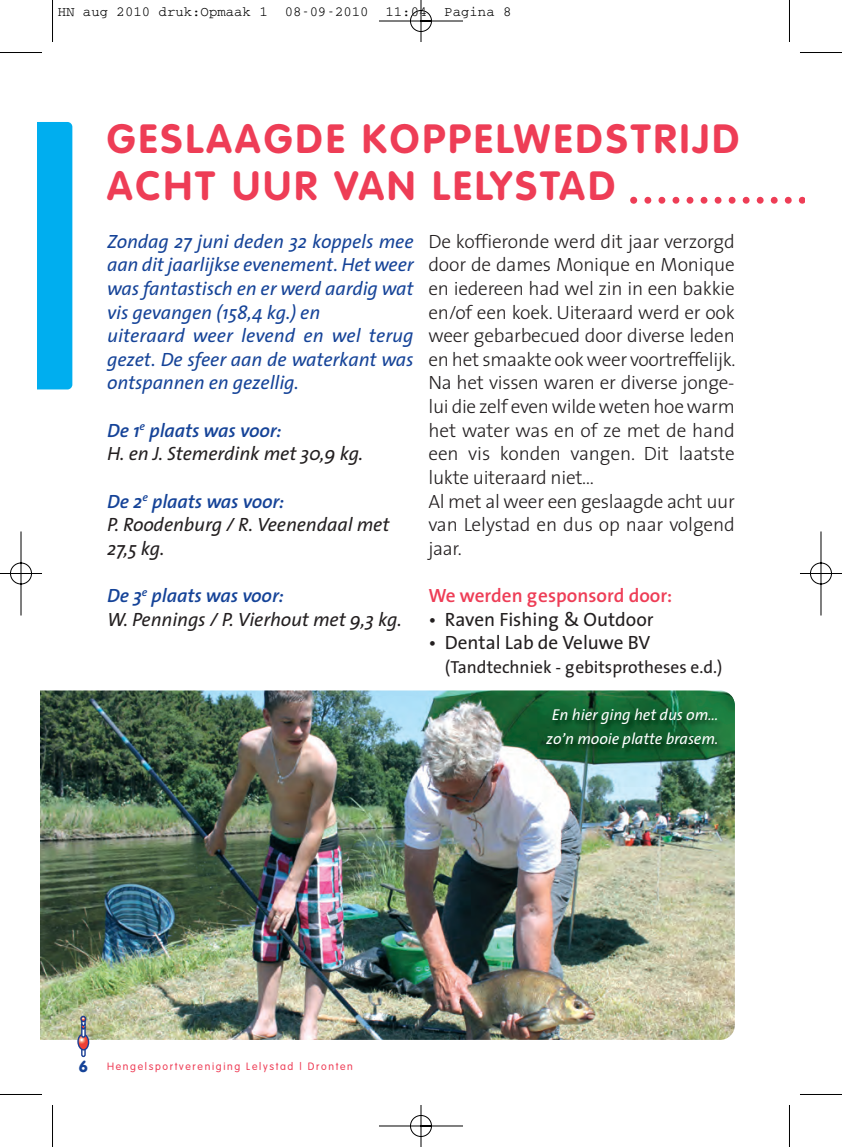
<style>
.page{position:relative;width:842px;height:1147px;background:#fff}
.page>*{position:absolute;margin:0;border:0;box-sizing:border-box;transform-origin:0 0}
.t1{font:700 40.25px/47.2px "VAG Rounded";letter-spacing:.085em;color:#ee3d56}
.t2{font:300 19.25px/23.6px "The Sans";letter-spacing:-.015em;color:#231f20}
.t3{font:italic 19.25px/23.6px "Thesis Sans";color:#154398}
.t4{font:italic 19.25px/23.6px "Thesis Sans";color:#231f20}
.t5{font:19.25px "Thesis Sans";color:#231f20}
.t6{font:600 19.25px "Thesis Sans";color:#ee3d56}
.t7{font:17.5px "Thesis Sans";color:#231f20}
.t8{font:italic 15.75px/23.6px "Thesis Sans";color:#fff;text-align:center}
.t9{font:14px "Courier";color:#000}
.t10{font:300 10.5px "VAG Rounded";letter-spacing:.16em;color:#ee3d56}
.s1{font-weight:600;color:#154398}
.s2{font-weight:900;font-size:15.75px;color:#154398}
</style>
<div class="page">
<img style="left:0;top:0;width:842px;height:1147px">
<p class="t9" style="left:58px;top:7px;width:455px">HN aug 2010 druk:Opmaak 1 08-09-2010 11:04 Pagina 8</p>
<h1 class="t1" style="left:107px;top:118px;width:634px">GESLAAGDE KOPPELWEDSTRIJD<br>ACHT UUR VAN LELYSTAD</h1>
<p class="t3" style="left:107px;top:231px;width:308px">Zondag 27 juni deden 32 koppels mee aan dit jaarlijkse evenement. Het weer was fantastisch en er werd aardig wat vis gevangen (158,4 kg.) en<br>uiteraard weer levend en wel terug gezet. De sfeer aan de waterkant was ontspannen en gezellig.</p>
<p class="t4" style="left:107px;top:420px;width:258px"><span class="s1">De 1</span><sup>e</sup> <span class="s1">plaats was voor:<br></span>H. en J. Stemerdink met 30,9 kg.</p>
<p class="t4" style="left:107px;top:491px;width:284px"><span class="s1">De 2</span><sup>e</sup> <span class="s1">plaats was voor:<br></span>P. Roodenburg / R. Veenendaal met<br>27,5 kg.</p>
<p class="t4" style="left:107px;top:586px;width:296px"><span class="s1">De 3</span><sup>e</sup> <span class="s1">plaats was voor:<br></span>W. Pennings / P. Vierhout met 9,3 kg.</p>
<p class="t2" style="left:428px;top:231px;width:309px">De koffieronde werd dit jaar verzorgd door de dames Monique en Monique en iedereen had wel zin in een bakkie en/of een koek. Uiteraard werd er ook weer gebarbecued door diverse leden en het smaakte ook weer voortreffelijk.<br>Na het vissen waren er diverse jonge&shy;lui die zelf even wilde weten hoe warm het water was en of ze met de hand een vis konden vangen. Dit laatste lukte uiteraard niet…<br>Al met al weer een geslaagde acht uur van Lelystad en dus op naar volgend jaar.</p>
<p class="t6" style="left:428px;top:588px;width:245px">We werden gesponsord door:</p>
<p class="t5" style="left:428px;top:612px;width:227px">• Raven Fishing &amp; Outdoor</p>
<p class="t5" style="left:428px;top:635px;width:223px">• Dental Lab de Veluwe BV</p>
<p class="t7" style="left:445px;top:660px;width:279px">(Tandtechniek - gebitsprotheses e.d.)</p>
<p class="t8" style="left:546px;top:705px;width:174px">En hier ging het dus om… zo’n mooie platte brasem.</p>
<p class="t10" style="left:79px;top:1062px;width:275px"><span class="s2">6</span> Hengelsportvereniging Lelystad | Dronten</p>
</div>
